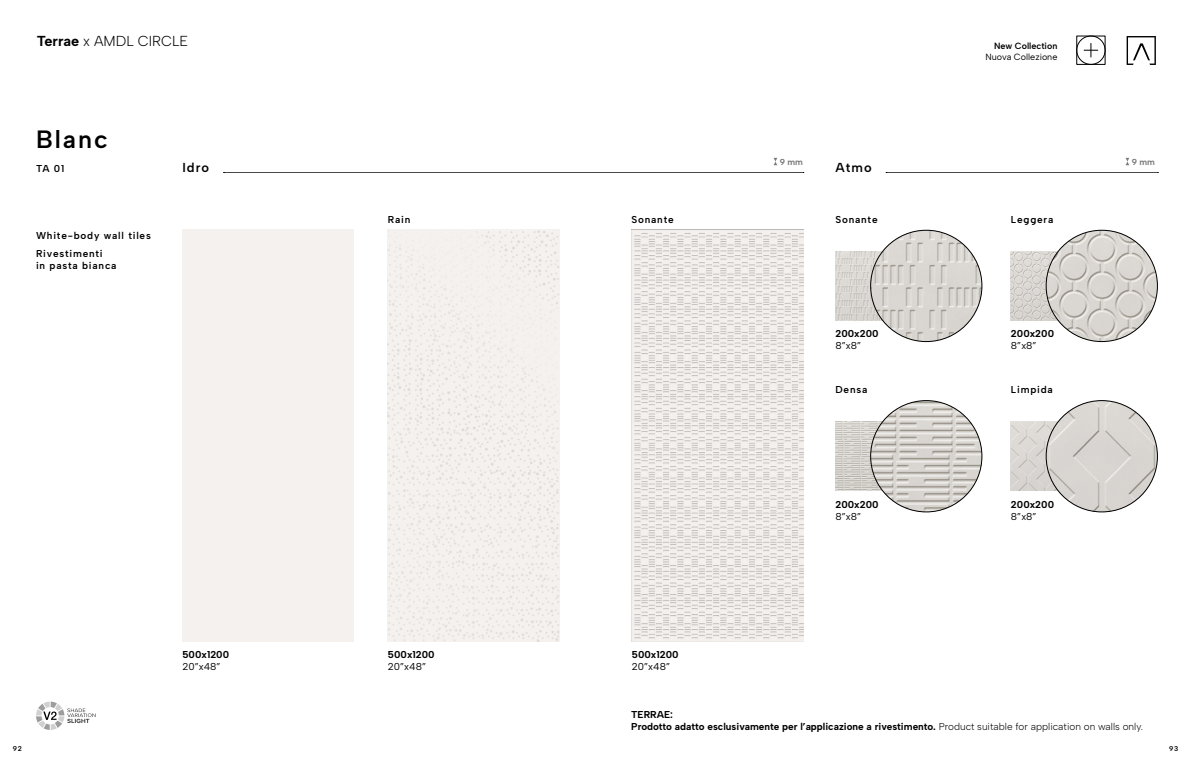
<style>
.page{position:relative;width:1191px;height:766px;background:#fff}
.page>*{position:absolute;margin:0;border:0;box-sizing:border-box;transform-origin:0 0}
.t1{font:600 25px "Albert Sans";letter-spacing:.08em;color:#000}
.t2{font:14.4px "Albert Sans";color:#000}
.t3{font:600 13px "Albert Sans";letter-spacing:.08em;color:#000}
.t4{font:700 10px "Albert Sans";color:#000}
.t5{font:600 10px "Albert Sans";letter-spacing:.08em;color:#000}
.t6{font:10px "Albert Sans";color:#000}
.t7{font:9px "Albert Sans";color:#000}
.t8{font:600 9px "Albert Sans";color:#000}
.t9{font:700 8.8px "Albert Sans";color:#7c7b7b}
.t10{font:600 7px "Albert Sans";color:#000}
.s1{font-weight:700}
.s2{font-weight:400}
</style>
<div class="page">
<svg style="left:36px;top:701px;width:60px;height:28px"></svg>
<img style="left:388px;top:229px;width:171px;height:412px">
<img style="left:631px;top:229px;width:172px;height:412px">
<div style="left:1076px;top:36px;width:29px;height:29px;border:1px solid #000"></div>
<div style="left:1076px;top:36px;width:29px;height:29px;border:1px solid #000;border-radius:50%"></div>
<svg style="left:1084px;top:43px;width:13px;height:14px"></svg>
<svg style="left:1126px;top:36px;width:29px;height:29px"></svg>
<img style="left:835px;top:251px;width:47px;height:69px">
<img style="left:870px;top:230px;width:112px;height:111px;border-radius:56px">
<img style="left:835px;top:421px;width:47px;height:69px">
<img style="left:870px;top:400px;width:112px;height:111px;border-radius:56px">
<img style="left:1011px;top:251px;width:47px;height:69px">
<img style="left:1046px;top:230px;width:111px;height:111px;border-radius:56px">
<img style="left:1011px;top:421px;width:47px;height:69px">
<img style="left:1046px;top:400px;width:111px;height:111px;border-radius:56px">
<svg style="left:223px;top:172px;width:581px;height:1px"></svg>
<svg style="left:886px;top:172px;width:272px;height:1px"></svg>
<svg style="left:773px;top:158px;width:4px;height:7px"></svg>
<svg style="left:1125px;top:158px;width:4px;height:7px"></svg>
<p class="t2" style="left:37px;top:32px;width:153px"><span class="s1">Terrae</span> x AMDL CIRCLE</p>
<p class="t1" style="left:36px;top:124px;width:73px">Blanc</p>
<p class="t5" style="left:36px;top:163px;width:30px">TA 01</p>
<p class="t5" style="left:36px;top:229px;width:116px">White-body wall tiles</p>
<p class="t5" style="left:36px;top:247px;width:68px">Rivestimenti</p>
<p class="t5" style="left:36px;top:259px;width:82px">in pasta bianca</p>
<p class="t3" style="left:182px;top:160px;width:28px">Idro</p>
<p class="t4" style="left:182px;top:648px;width:48px">500x1200</p>
<p class="t6" style="left:182px;top:660px;width:40px">20”x48”</p>
<p class="t8" style="left:994px;top:40px;width:65px">New Collection</p>
<p class="t7" style="left:985px;top:51px;width:74px">Nuova Collezione</p>
<p class="t9" style="left:779px;top:157px;width:25px">9 mm</p>
<p class="t9" style="left:1131px;top:157px;width:25px">9 mm</p>
<p class="t3" style="left:835px;top:160px;width:38px">Atmo</p>
<p class="t5" style="left:388px;top:213px;width:24px">Rain</p>
<p class="t5" style="left:1011px;top:213px;width:44px">Leggera</p>
<p class="t5" style="left:631px;top:213px;width:44px">Sonante</p>
<p class="t5" style="left:835px;top:213px;width:44px">Sonante</p>
<p class="t4" style="left:388px;top:648px;width:48px">500x1200</p>
<p class="t6" style="left:388px;top:660px;width:40px">20”x48”</p>
<p class="t4" style="left:632px;top:648px;width:48px">500x1200</p>
<p class="t6" style="left:632px;top:660px;width:40px">20”x48”</p>
<p class="t4" style="left:835px;top:327px;width:45px">200x200</p>
<p class="t6" style="left:835px;top:339px;width:27px">8”x8”</p>
<p class="t4" style="left:1011px;top:327px;width:45px">200x200</p>
<p class="t6" style="left:1011px;top:339px;width:27px">8”x8”</p>
<p class="t5" style="left:835px;top:383px;width:33px">Densa</p>
<p class="t5" style="left:1011px;top:383px;width:43px">Limpida</p>
<p class="t4" style="left:835px;top:498px;width:45px">200x200</p>
<p class="t6" style="left:835px;top:510px;width:27px">8”x8”</p>
<p class="t4" style="left:1011px;top:498px;width:45px">200x200</p>
<p class="t6" style="left:1011px;top:510px;width:27px">8”x8”</p>
<p class="t4" style="left:631px;top:708px;width:43px">TERRAE:</p>
<p class="t4" style="left:631px;top:720px;width:513px">Prodotto adatto esclusivamente per l’applicazione a rivestimento. <span class="s2">Product suitable for application on walls only.</span></p>
<p class="t10" style="left:13px;top:744px;width:11px">92</p>
<p class="t10" style="left:1169px;top:744px;width:11px">93</p>
</div>
